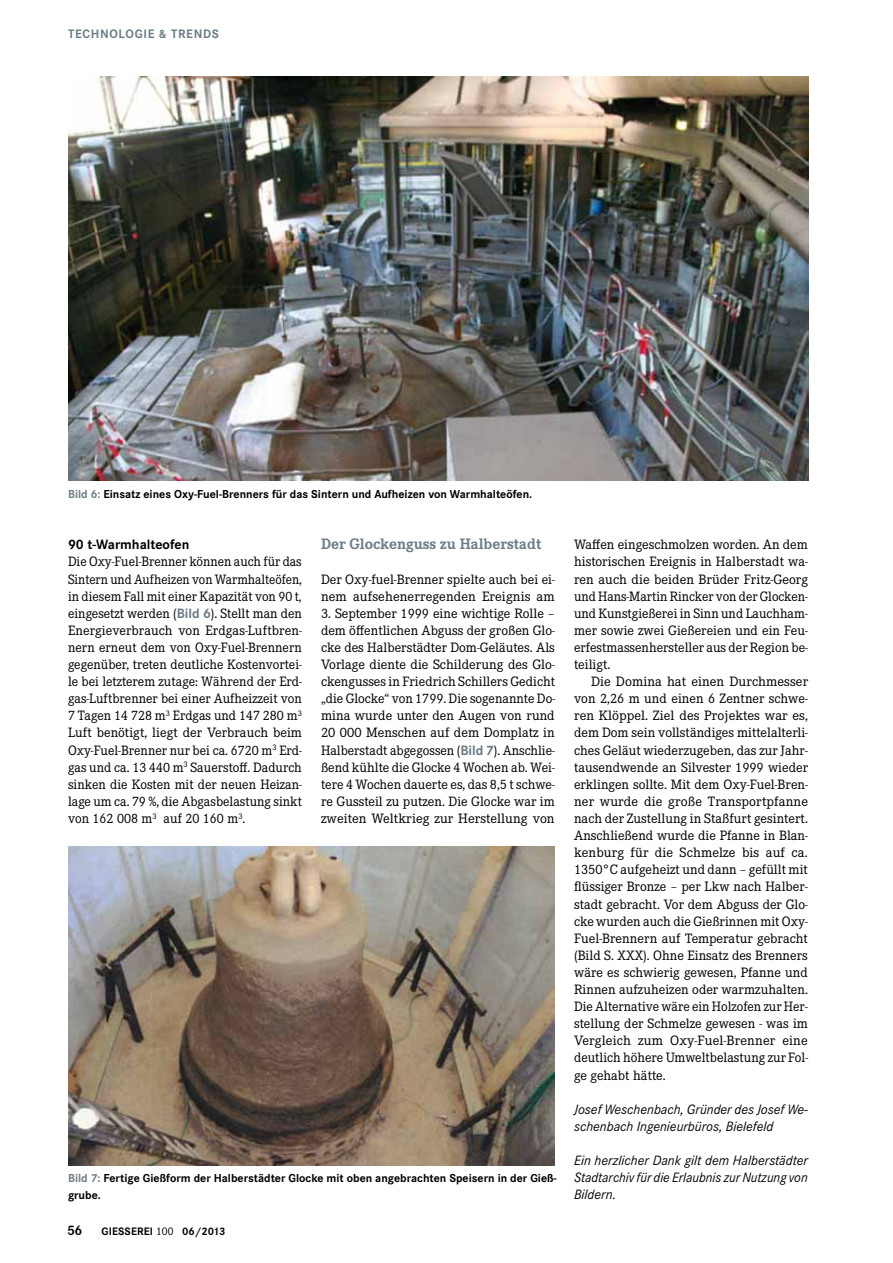
<style>
.page{position:relative;width:893px;height:1263px;background:#fff}
.page>*{position:absolute;margin:0;border:0;box-sizing:border-box;transform-origin:0 0}
.t1{font:700 15.75px "Corporate E";color:#6a7c86}
.t2{font:700 14.25px "Corporate E";color:#000}
.t3{font:14.1px/17.1px "Corporate E";color:#000;text-align:justify}
.t4{font:italic 14.1px/17.1px "Corporate S";color:#000}
.t5{font:700 14.1px "Corporate S";color:#000}
.t6{font:700 12.75px "Corporate S";letter-spacing:.055em;color:#6a7c86}
.t7{font:700 12px/17.1px "Corporate S";color:#000}
.t8{font:700 11.25px "Corporate S";letter-spacing:.01em;color:#000}
.s1{color:#6a7c86}
.s2{font-family:"Corporate S";font-weight:700;color:#6a7c86}
.s3{font-family:"Corporate E";font-weight:400;font-size:11.55px}
</style>
<div class="page">
<img style="left:68px;top:77px;width:740px;height:404px">
<img style="left:68px;top:847px;width:487px;height:318px">
<p class="t6" style="left:68px;top:27px;width:152px">TECHNOLOGIE &amp; TRENDS</p>
<p class="t7" style="left:68px;top:486px;width:466px"><span class="s1">Bild 6:</span> Einsatz eines Oxy-Fuel-Brenners für das Sintern und Aufheizen von Warmhalteöfen.</p>
<p class="t5" style="left:68px;top:537px;width:123px">90 t-Warmhalteofen</p>
<p class="t3" style="left:68px;top:553px;width:236px">Die Oxy-Fuel-Brenner können auch für das Sintern und Aufheizen von Warmhalteöfen, in diesem Fall mit einer Kapazität von 90 t, eingesetzt werden (<span class="s2">Bild 6</span>). Stellt man den Energieverbrauch von Erdgas-Luftbren&shy;nern erneut dem von Oxy-Fuel-Brennern gegenüber, treten deutliche Kostenvortei&shy;le bei letzterem zutage: Während der Erd&shy;gas-Luftbrenner bei einer Aufheizzeit von 7 Tagen 14 728 m<sup>3</sup> Erdgas und 147 280 m<sup>3<br></sup>Luft benötigt, liegt der Verbrauch beim Oxy-Fuel-Brenner nur bei ca. 6720 m<sup>3</sup> Erd&shy;gas und ca. 13 440 m<sup>3</sup> Sauerstoff. Dadurch sinken die Kosten mit der neuen Heizan&shy;lage um ca. 79 %, die Abgasbelastung sinkt von 162 008 m<sup>3</sup> auf 20 160 m<sup>3</sup>.</p>
<p class="t1" style="left:321px;top:535px;width:222px">Der Glockenguss zu Halberstadt</p>
<p class="t3" style="left:321px;top:571px;width:235px">Der Oxy-fuel-Brenner spielte auch bei ei&shy;nem aufsehenerregenden Ereignis am</p>
<p class="t3" style="left:321px;top:605px;width:236px">3. September 1999 eine wichtige Rolle – dem öffentlichen Abguss der großen Glo&shy;cke des Halberstädter Dom-Geläutes. Als Vorlage diente die Schilderung des Glo&shy;ckengusses in Friedrich Schillers Gedicht „die Glocke“ von 1799. Die sogenannte Do&shy;mina wurde unter den Augen von rund 20 000 Menschen auf dem Domplatz in Halberstadt abgegossen (<span class="s2">Bild 7</span>). Anschlie&shy;ßend kühlte die Glocke 4 Wochen ab. Wei&shy;tere 4 Wochen dauerte es, das 8,5 t schwe&shy;re Gussteil zu putzen. Die Glocke war im zweiten Weltkrieg zur Herstellung von</p>
<p class="t7" style="left:68px;top:1170px;width:490px"><span class="s1">Bild 7:</span> Fertige Gießform der Halberstädter Glocke mit oben angebrachten Speisern in der Gieß&shy;grube.</p>
<p class="t2" style="left:67px;top:1222px;width:16px">56</p>
<p class="t8" style="left:101px;top:1225px;width:125px">Giesserei <span class="s3">100</span> 06/2013</p>
<p class="t3" style="left:574px;top:536px;width:236px">Waffen eingeschmolzen worden. An dem historischen Ereignis in Halberstadt wa&shy;ren auch die beiden Brüder Fritz-Georg und Hans-Martin Rincker von der Glocken&shy;und Kunstgießerei in Sinn und Lauchham&shy;mer sowie zwei Gießereien und ein Feu&shy;erfestmassenhersteller aus der Region be&shy;teiligt.</p>
<p class="t3" style="left:574px;top:673px;width:235px;text-indent:17px">Die Domina hat einen Durchmesser von 2,26 m und einen 6 Zentner schwe&shy;ren Klöppel. Ziel des Projektes war es, dem Dom sein vollständiges mittelalterli&shy;ches Geläut wiederzugeben, das zur Jahr&shy;tausendwende an Silvester 1999 wieder erklingen sollte. Mit dem Oxy-Fuel-Bren&shy;ner wurde die große Transportpfanne nach der Zustellung in Staßfurt gesintert.<br>Anschließend wurde die Pfanne in Blan&shy;kenburg für die Schmelze bis auf ca.<br>1350°C aufgeheizt und dann – gefüllt mit flüssiger Bronze – per Lkw nach Halber&shy;stadt gebracht. Vor dem Abguss der Glo&shy;cke wurden auch die Gießrinnen mit Oxy-Fuel-Brennern auf Temperatur gebracht (Bild S. XXX). Ohne Einsatz des Brenners wäre es schwierig gewesen, Pfanne und Rinnen aufzuheizen oder warmzuhalten.<br>Die Alternative wäre ein Holzofen zur Her&shy;stellung der Schmelze gewesen - was im Vergleich zum Oxy-Fuel-Brenner eine deutlich höhere Umweltbelastung zur Fol&shy;ge gehabt hätte.</p>
<p class="t4" style="left:574px;top:1100px;width:236px">Josef Weschenbach, Gründer des Josef We&shy;schenbach Ingenieurbüros, Bielefeld</p>
<p class="t4" style="left:574px;top:1152px;width:235px;text-align:justify">Ein herzlicher Dank gilt dem Halberstädter Stadtarchiv für die Erlaubnis zur Nutzung von Bildern.</p>
</div>
